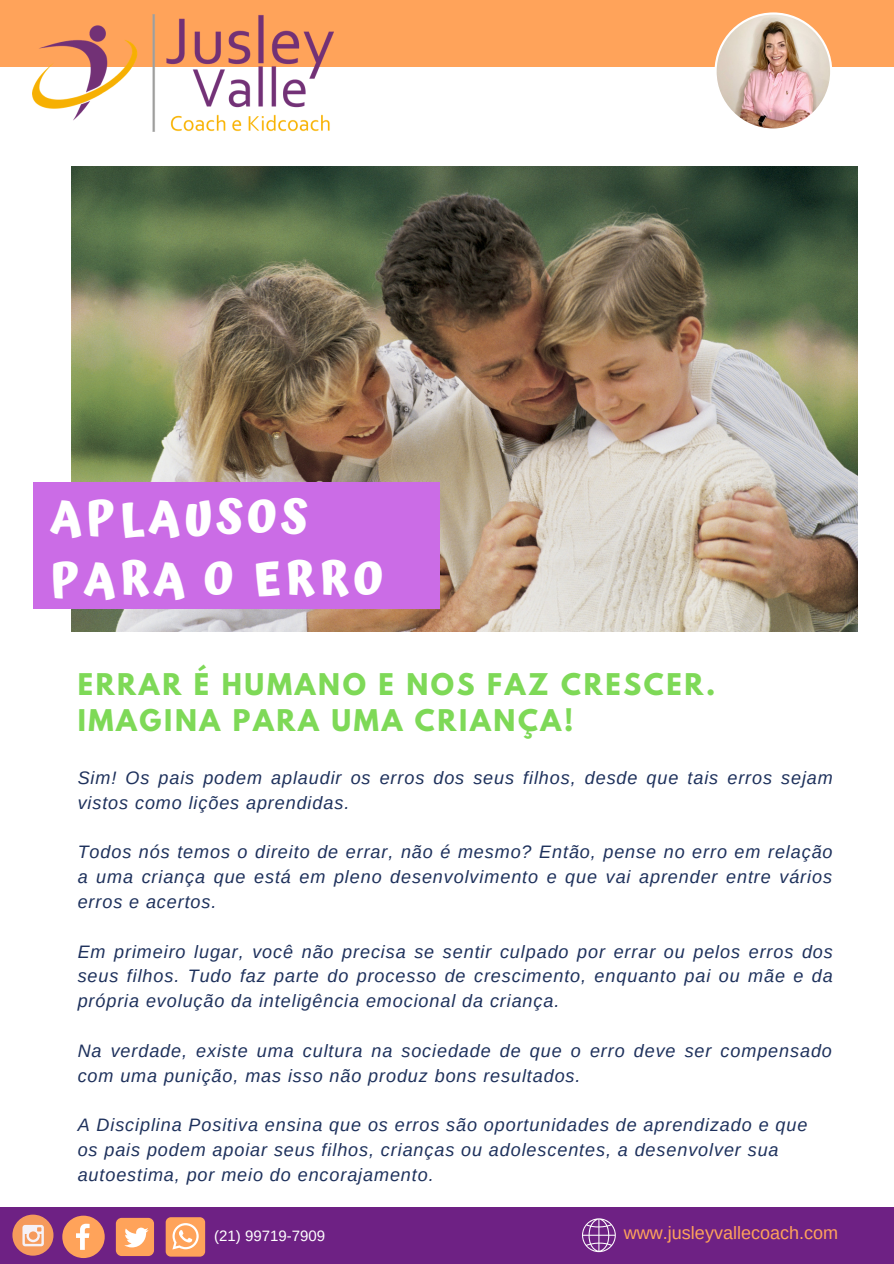
<style>
.page{position:relative;width:894px;height:1264px;background:#fff}
.page>*{position:absolute;margin:0;border:0;box-sizing:border-box;transform-origin:0 0}
.t1{font:700 45.9px/62.6px "Atma";letter-spacing:.1em;color:#fff}
.t2{font:700 26.55px/36px "League Spartan";letter-spacing:.1em;color:#7ed957}
.t3{font:italic 18px/24.8px "Arimo";letter-spacing:.05em;color:#1e315c}
.t4{font:18px "Arimo";color:#ffa35a}
.t5{font:15px "Arimo";color:#fff}
</style>
<div class="page">
<img style="left:71px;top:167px;width:786px;height:465px">
<div style="left:33px;top:482px;width:406px;height:126px;background:#cb6ce6"></div>
<div style="left:0;top:1206px;width:893px;height:57px;background:#6e2184"></div>
<svg style="left:62px;top:1215px;width:43px;height:42px"></svg>
<div style="left:166px;top:1217px;width:39px;height:39px;background:#ffa35a;border-radius:5px"></div>
<svg style="left:172px;top:1223px;width:27px;height:26px"></svg>
<div style="left:116px;top:1217px;width:38px;height:38px;background:#ffa35a;border-radius:6px"></div>
<svg style="left:124px;top:1227px;width:24px;height:20px"></svg>
<svg style="left:12px;top:1214px;width:41px;height:41px"></svg>
<svg style="left:22px;top:1224px;width:22px;height:22px"></svg>
<svg style="left:582px;top:1218px;width:33px;height:34px"></svg>
<div style="left:0;top:0;width:893px;height:67px;background:#ffa35a"></div>
<img style="left:33px;top:14px;width:300px;height:117px">
<img style="left:714px;top:12px;width:118px;height:117px">
<h1 class="t1" style="left:51px;top:485px;width:334px">APLAUSOS<br>PARA O ERRO</h1>
<h2 class="t2" style="left:78px;top:670px;width:639px">ERRAR É HUMANO E NOS FAZ CRESCER.<br>IMAGINA PARA UMA CRIANÇA!</h2>
<p class="t3" style="left:78px;top:765px;width:756px">Sim! Os pais podem aplaudir os erros dos seus filhos, desde que tais erros sejam vistos como lições aprendidas.</p>
<p class="t3" style="left:78px;top:839px;width:756px;text-align:justify">Todos nós temos o direito de errar, não é mesmo? Então, pense no erro em relação a uma criança que está em pleno desenvolvimento e que vai aprender entre vários erros e acertos.</p>
<p class="t3" style="left:78px;top:939px;width:756px;text-align:justify">Em primeiro lugar, você não precisa se sentir culpado por errar ou pelos erros dos seus filhos. Tudo faz parte do processo de crescimento, enquanto pai ou mãe e da própria evolução da inteligência emocional da criança.</p>
<p class="t3" style="left:78px;top:1038px;width:755px">Na verdade, existe uma cultura na sociedade de que o erro deve ser compensado com uma punição, mas isso não produz bons resultados.</p>
<p class="t3" style="left:78px;top:1112px;width:731px">A Disciplina Positiva ensina que os erros são oportunidades de aprendizado e que os pais podem apoiar seus filhos, crianças ou adolescentes, a desenvolver sua autoestima, por meio do encorajamento.</p>
<p class="t5" style="left:214px;top:1227px;width:112px">(21) 99719-7909</p>
<p class="t4" style="left:623px;top:1222px;width:216px">www.jusleyvallecoach.com</p>
</div>
